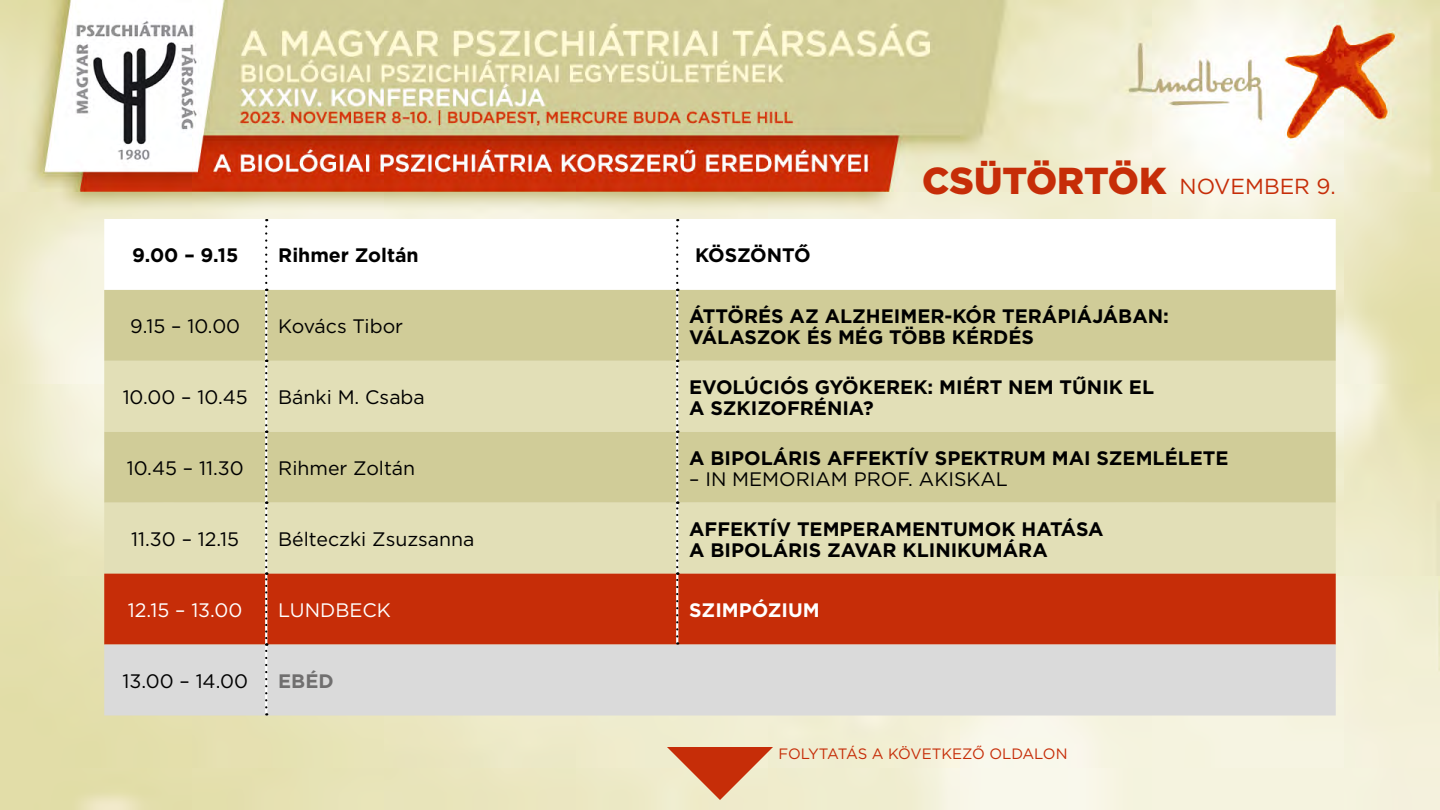
<style>
.page{position:relative;width:1440px;height:810px;background:#fff}
.page>*{position:absolute;margin:0;border:0;box-sizing:border-box;transform-origin:0 0}
.t1{font:21.75px "Gotham";color:#c62d08}
.t2{font:700 19.5px/21px "Gotham";color:#000}
.t3{font:19.5px "Gotham";color:#000}
.t4{font:19.5px "Gotham";color:#fff}
.t5{font:700 19.5px "Gotham";color:#fff}
.t6{font:700 19.5px "Gotham";color:#706f6f}
.t7{font:15px "Gotham";letter-spacing:-.005em;color:#c62d08}
.s1{font-weight:900;font-size:37.5px}
</style>
<div class="page">
<img style="left:0;top:0;width:1440px;height:810px">
<svg style="left:104px;top:219px;width:1232px;height:71px"></svg>
<div style="left:104px;top:290px;width:1232px;height:71px;background:#d0cc98"></div>
<div style="left:104px;top:361px;width:1232px;height:71px;background:#e2dfb7"></div>
<div style="left:104px;top:432px;width:1232px;height:71px;background:#d0cc98"></div>
<div style="left:104px;top:503px;width:1232px;height:71px;background:#e2dfb7"></div>
<div style="left:104px;top:574px;width:1232px;height:71px;background:#c62d08"></div>
<div style="left:104px;top:645px;width:1232px;height:71px;background:#dadada"></div>
<hr style="left:265px;top:220px;width:2px;height:70px;background:#fff">
<hr style="left:265px;top:290px;width:2px;height:71px;background:#fff">
<hr style="left:265px;top:361px;width:2px;height:71px;background:#fff">
<hr style="left:265px;top:432px;width:2px;height:71px;background:#fff">
<hr style="left:265px;top:503px;width:2px;height:71px;background:#fff">
<hr style="left:265px;top:645px;width:2px;height:69px;background:#fff">
<hr style="left:676px;top:220px;width:2px;height:70px;background:#fff">
<hr style="left:676px;top:290px;width:2px;height:71px;background:#fff">
<hr style="left:676px;top:361px;width:2px;height:71px;background:#fff">
<hr style="left:676px;top:432px;width:2px;height:71px;background:#fff">
<hr style="left:676px;top:503px;width:2px;height:71px;background:#fff">
<hr style="left:676px;top:574px;width:2px;height:69px;background:#fff">
<svg style="left:265px;top:219px;width:2px;height:64px"></svg>
<svg style="left:265px;top:289px;width:2px;height:65px"></svg>
<svg style="left:265px;top:360px;width:2px;height:65px"></svg>
<svg style="left:265px;top:431px;width:2px;height:65px"></svg>
<svg style="left:265px;top:502px;width:2px;height:65px"></svg>
<svg style="left:265px;top:573px;width:2px;height:134px"></svg>
<svg style="left:676px;top:219px;width:2px;height:64px"></svg>
<svg style="left:676px;top:289px;width:2px;height:65px"></svg>
<svg style="left:676px;top:360px;width:2px;height:65px"></svg>
<svg style="left:676px;top:431px;width:2px;height:65px"></svg>
<svg style="left:676px;top:502px;width:2px;height:65px"></svg>
<svg style="left:676px;top:573px;width:2px;height:63px"></svg>
<svg style="left:667px;top:747px;width:106px;height:53px;background:#da8c6a"></svg>
<p class="t2" style="left:132px;top:245px;width:108px">9.00 – 9.15</p>
<p class="t2" style="left:278px;top:245px;width:142px">Rihmer Zoltán</p>
<p class="t2" style="left:695px;top:245px;width:117px">KÖSZÖNTŐ</p>
<p class="t1" style="left:922px;top:172px;width:415px"><span class="s1">CSÜTÖRTÖK</span> NOVEMBER 9.</p>
<p class="t3" style="left:130px;top:314px;width:111px">9.15 – 10.00</p>
<p class="t3" style="left:278px;top:314px;width:126px">Kovács Tibor</p>
<p class="t3" style="left:123px;top:385px;width:127px">10.00 – 10.45</p>
<p class="t3" style="left:278px;top:385px;width:148px">Bánki M. Csaba</p>
<p class="t3" style="left:127px;top:456px;width:118px">10.45 – 11.30</p>
<p class="t3" style="left:278px;top:456px;width:139px">Rihmer Zoltán</p>
<p class="t3" style="left:131px;top:527px;width:110px">11.30 – 12.15</p>
<p class="t3" style="left:278px;top:527px;width:198px">Bélteczki Zsuzsanna</p>
<p class="t2" style="left:689px;top:305px;width:481px">ÁTTÖRÉS AZ ALZHEIMER-KÓR TERÁPIÁJÁBAN:<br>VÁLASZOK ÉS MÉG TÖBB KÉRDÉS</p>
<p class="t2" style="left:689px;top:376px;width:466px">EVOLÚCIÓS GYÖKEREK: MIÉRT NEM TŰNIK EL<br>A SZKIZOFRÉNIA?</p>
<p class="t2" style="left:689px;top:447px;width:541px">A BIPOLÁRIS AFFEKTÍV SPEKTRUM MAI SZEMLÉLETE</p>
<p class="t3" style="left:689px;top:466px;width:320px">– IN MEMORIAM PROF. AKISKAL</p>
<p class="t2" style="left:689px;top:518px;width:416px">AFFEKTÍV TEMPERAMENTUMOK HATÁSA<br>A BIPOLÁRIS ZAVAR KLINIKUMÁRA</p>
<p class="t4" style="left:128px;top:598px;width:116px">12.15 – 13.00</p>
<p class="t4" style="left:278px;top:598px;width:114px">LUNDBECK</p>
<p class="t5" style="left:689px;top:597px;width:132px">SZIMPÓZIUM</p>
<p class="t3" style="left:122px;top:668px;width:127px">13.00 – 14.00</p>
<p class="t6" style="left:278px;top:668px;width:57px">EBÉD</p>
<p class="t7" style="left:778px;top:744px;width:291px">FOLYTATÁS A KÖVETKEZŐ OLDALON</p>
</div>
